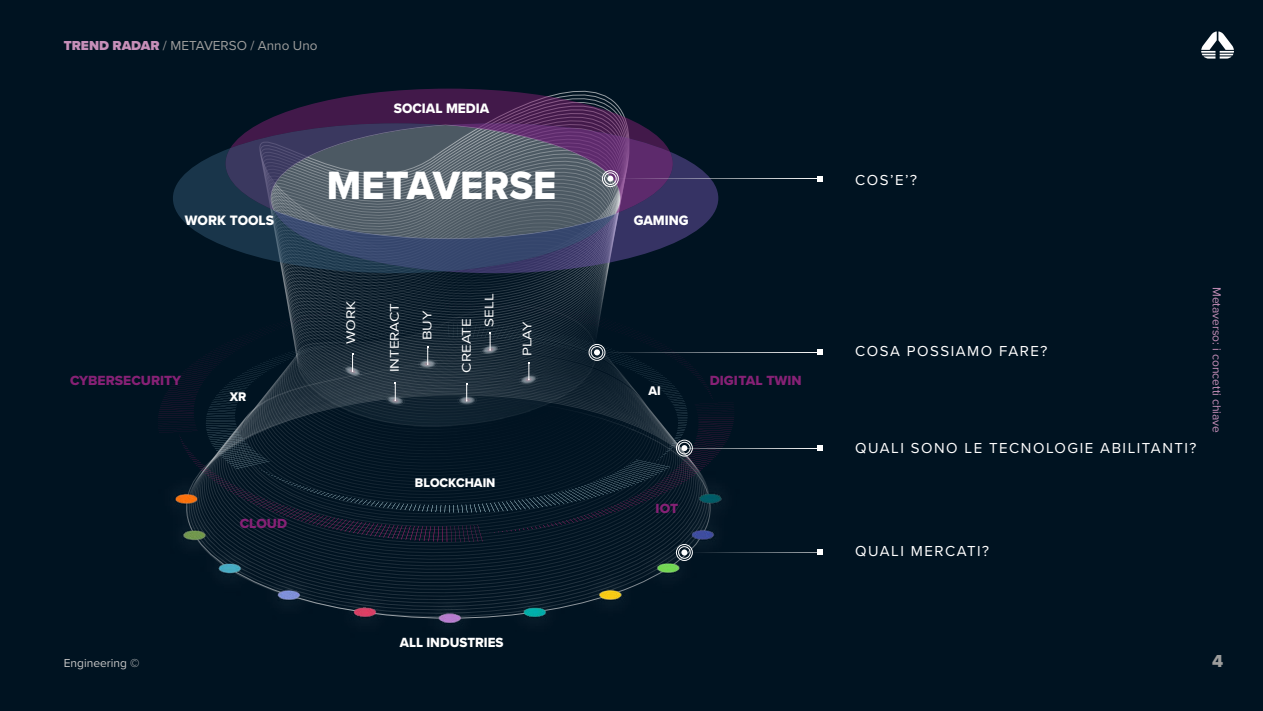
<style>
.page{position:relative;width:1263px;height:711px;background:#fff}
.page>*{position:absolute;margin:0;border:0;box-sizing:border-box;transform-origin:0 0}
.t1{font:40.8px "Proxima Nova Extrabld";color:#fff;scale:.96 1}
.t2{font:18px "Proxima Nova Extrabld";color:#9d9d9c}
.t3{font:15px "Proxima Nova";letter-spacing:.1em;color:#fff}
.t4{font:14.1px "Proxima Nova Extrabld";color:#fff;scale:.96 1}
.t5{font:13.8px "Proxima Nova Extrabld";color:#862175}
.t6{font:13.8px "Proxima Nova Extrabld";color:#fff;scale:.96 1}
.t7{font:13.5px "Proxima Nova";color:#9d9d9c}
.t8{font:13.05px/22.6px "Proxima Nova";color:#fff;scale:1.17 1}
.t9{font:13.05px "Proxima Nova Extrabld";color:#fff;scale:.96 1}
.t10{font:12px "Proxima Nova";color:#c68fb9}
.t11{font:12px "Proxima Nova";color:#c6c6c6}
.s1{font-weight:900;color:#c68fb9}
</style>
<div class="page">
<div style="left:0;top:0;width:1263px;height:710px;background:#001321"></div>
<svg style="left:1201px;top:31px;width:33px;height:28px"></svg>
<img style="left:282px;top:88px;width:541px;height:467px">
<svg style="left:197px;top:397px;width:539px;height:228px"></svg>
<hr style="left:684px;top:447px;width:135px;height:1px;background:#fff">
<svg style="left:818px;top:445px;width:5px;height:5px"></svg>
<hr style="left:610px;top:178px;width:209px;height:1px;background:#fff">
<svg style="left:818px;top:176px;width:5px;height:5px"></svg>
<svg style="left:173px;top:89px;width:545px;height:184px"></svg>
<div style="left:604px;top:173px;width:12px;height:11px;border:1px solid #fff;border-radius:50%"></div>
<div style="left:602px;top:170px;width:16px;height:17px;border:1px solid #fff;border-radius:50%"></div>
<hr style="left:597px;top:352px;width:222px;height:1px;background:#fff">
<svg style="left:818px;top:349px;width:5px;height:6px"></svg>
<svg style="left:158px;top:293px;width:576px;height:248px"></svg>
<div style="left:591px;top:346px;width:12px;height:12px;border:1px solid #fff;border-radius:50%"></div>
<div style="left:589px;top:344px;width:16px;height:16px;border:1px solid #fff;border-radius:50%"></div>
<hr style="left:684px;top:552px;width:136px;height:1px;background:#fff">
<svg style="left:818px;top:549px;width:5px;height:6px"></svg>
<svg style="left:681px;top:549px;width:6px;height:6px"></svg>
<div style="left:678px;top:546px;width:12px;height:12px;border:1px solid #fff;border-radius:50%"></div>
<div style="left:676px;top:544px;width:16px;height:16px;border:1px solid #fff;border-radius:50%"></div>
<p class="t7" style="left:64px;top:36px;width:255px"><span class="s1">TREND RADAR</span> / METAVERSO / Anno Uno</p>
<p class="t4" style="left:394px;top:98px;width:101px">SOCIAL MEDIA</p>
<h1 class="t1" style="left:327px;top:155px;width:240px">METAVERSE</h1>
<p class="t4" style="left:185px;top:210px;width:94px">WORK TOOLS</p>
<p class="t4" style="left:634px;top:210px;width:59px">GAMING</p>
<p class="t8" style="left:339px;top:344px;width:38px;rotate:-90deg">WORK</p>
<p class="t8" style="left:383px;top:372px;width:61px;rotate:-90deg">INTERACT</p>
<p class="t8" style="left:454px;top:326px;width:30px;text-indent:-46px;rotate:-90deg">CREATE<br>SELL</p>
<p class="t8" style="left:415px;top:340px;width:27px;rotate:-90deg">BUY</p>
<p class="t8" style="left:515px;top:356px;width:32px;rotate:-90deg">PLAY</p>
<p class="t5" style="left:70px;top:370px;width:113px">CYBERSECURITY</p>
<p class="t5" style="left:710px;top:370px;width:93px">DIGITAL TWIN</p>
<p class="t9" style="left:648px;top:381px;width:14px">AI</p>
<p class="t9" style="left:230px;top:386px;width:19px">XR</p>
<p class="t11" style="left:64px;top:653px;width:77px">Engineering ©</p>
<p class="t5" style="left:240px;top:513px;width:49px">CLOUD</p>
<p class="t9" style="left:415px;top:472px;width:86px">BLOCKCHAIN</p>
<p class="t6" style="left:400px;top:632px;width:110px">ALL INDUSTRIES</p>
<p class="t5" style="left:655px;top:497px;width:24px">IOT</p>
<p class="t3" style="left:855px;top:168px;width:63px">COS’E’?</p>
<p class="t3" style="left:855px;top:340px;width:193px">COSA POSSIAMO FARE?</p>
<p class="t3" style="left:855px;top:437px;width:343px">QUALI SONO LE TECNOLOGIE ABILITANTI?</p>
<p class="t10" style="left:1226px;top:287px;width:148px;rotate:90deg">Metaverso: i concetti chiave</p>
<p class="t3" style="left:855px;top:540px;width:135px">QUALI MERCATI?</p>
<p class="t2" style="left:1212px;top:647px;width:13px">4</p>
</div>
